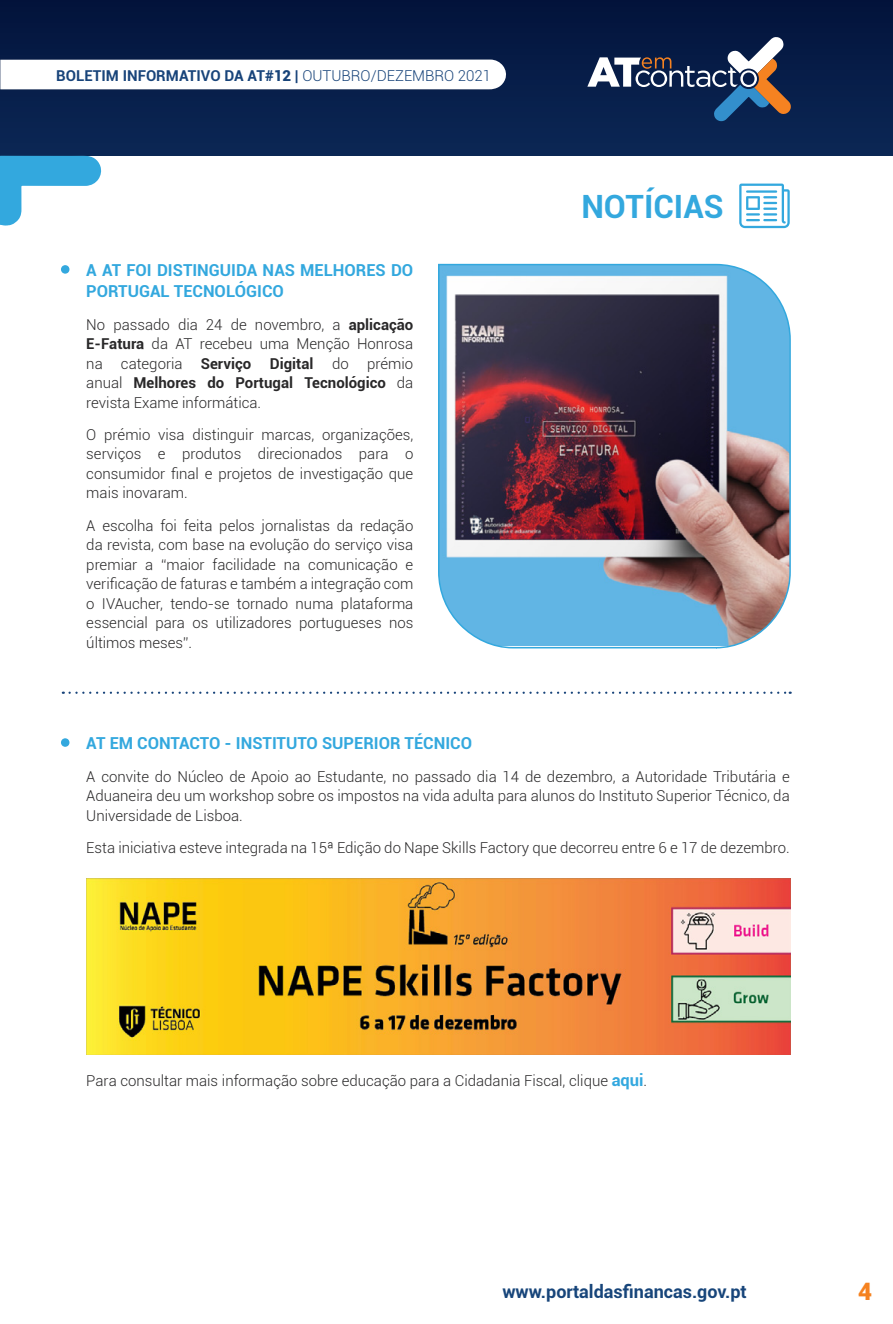
<style>
.page{position:relative;width:893px;height:1324px;background:#fff}
.page>*{position:absolute;margin:0;border:0;box-sizing:border-box;transform-origin:0 0}
.t1{font:700 32.1px "Roboto";color:#33a8de}
.t2{font:900 24px "Roboto";color:#f58220}
.t3{font:700 18px "Roboto";color:#17457a}
.t4{font:700 16.5px/21px "Roboto";color:#33a8de}
.t5{font:300 15px/19.5px "Roboto";color:#292829;text-align:justify}
.t6{font:700 15px "Roboto";color:#18447a}
.s1{font-weight:900}
.s2{font-weight:300}
.s3{font-weight:700}
.s4{font-weight:700;font-size:16.5px;color:#33a8df}
</style>
<div class="page">
<img style="left:0;top:1px;width:893px;height:155px">
<svg style="left:587px;top:37px;width:204px;height:84px;background:#394865"></svg>
<svg style="left:0;top:60px;width:507px;height:29px"></svg>
<svg style="left:739px;top:183px;width:51px;height:45px"></svg>
<img style="left:438px;top:263px;width:353px;height:386px">
<svg style="left:0;top:156px;width:102px;height:70px"></svg>
<svg style="left:70px;top:691px;width:721px;height:2px"></svg>
<svg style="left:61px;top:265px;width:8px;height:8px"></svg>
<svg style="left:61px;top:738px;width:8px;height:8px"></svg>
<img style="left:86px;top:878px;width:705px;height:176px">
<p class="t6" style="left:56px;top:65px;width:436px">BOLETIM INFORMATIVO DA AT<span class="s1">#12</span> | <span class="s2">OUTUBRO/DEZEMBRO 2021</span></p>
<p class="t4" style="left:86px;top:259px;width:328px">A AT FOI DISTINGUIDA NAS MELHORES DO<br>PORTUGAL TECNOLÓGICO</p>
<p class="t5" style="left:86px;top:314px;width:329px">No passado dia 24 de novembro, a <span class="s3">aplicação E-Fatura</span> da AT recebeu uma Menção Honrosa na categoria <span class="s3">Serviço Digital</span> do prémio anual <span class="s3">Melhores do Portugal Tecnológico</span> da revista Exame informática.</p>
<p class="t5" style="left:86px;top:424px;width:329px">O prémio visa distinguir marcas, organizações, serviços e produtos direcionados para o consumidor final e projetos de investigação que mais inovaram.</p>
<p class="t5" style="left:86px;top:515px;width:329px">A escolha foi feita pelos jornalistas da redação da revista, com base na evolução do serviço visa premiar a “maior facilidade na comunicação e verificação de faturas e também a integração com o IVAucher, tendo-se tornado numa plataforma essencial para os utilizadores portugueses nos últimos meses”.</p>
<h1 class="t1" style="left:581px;top:184px;width:144px">NOTÍCIAS</h1>
<p class="t4" style="left:86px;top:732px;width:387px">AT EM CONTACTO - INSTITUTO SUPERIOR TÉCNICO</p>
<p class="t5" style="left:86px;top:766px;width:705px">A convite do Núcleo de Apoio ao Estudante, no passado dia 14 de dezembro, a Autoridade Tributária e Aduaneira deu um workshop sobre os impostos na vida adulta para alunos do Instituto Superior Técnico, da Universidade de Lisboa.</p>
<p class="t5" style="left:86px;top:837px;width:705px">Esta iniciativa esteve integrada na 15ª Edição do Nape Skills Factory que decorreu entre 6 e 17 de dezembro.</p>
<p class="t5" style="left:86px;top:1070px;width:562px">Para consultar mais informação sobre educação para a Cidadania Fiscal, clique <span class="s4">aqui</span>.</p>
<p class="t3" style="left:502px;top:1278px;width:246px">www.portaldasfinancas.gov.pt</p>
<h2 class="t2" style="left:858px;top:1274px;width:15px">4</h2>
</div>
